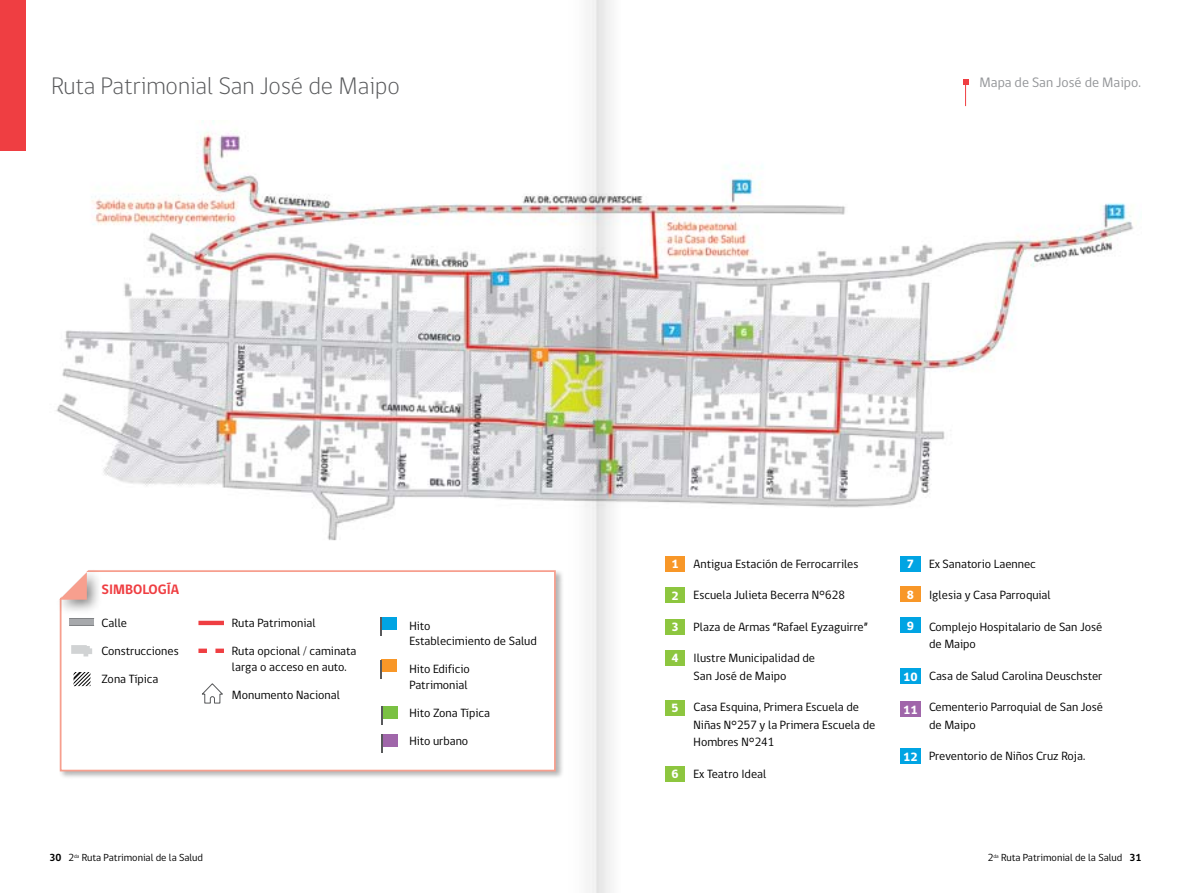
<style>
.page{position:relative;width:1191px;height:893px;background:#fff}
.page>*{position:absolute;margin:0;border:0;box-sizing:border-box;transform-origin:0 0}
.t1{font:300 24.5px "gob CL";color:#58595b}
.t2{font:14px "gob CL";color:#939598}
.t3{font:700 14px "gob CL";color:#ef3e42}
.t4{font:12.25px/17.5px "gob CL";color:#000}
.t5{font:800 12.25px "gob CL";color:#fff}
.t6{font:10.5px "gob CL";color:#000}
.s1{font-weight:800;color:#fff}
.s2{font-weight:700}
</style>
<div class="page">
<img style="left:56px;top:120px;width:1078px;height:421px">
<svg style="left:963px;top:79px;width:5px;height:27px"></svg>
<div style="left:58px;top:569px;width:506px;height:210px;background:#000;opacity:.3"></div>
<div style="left:60px;top:570px;width:496px;height:201px;background:#fff;border:2px solid #f79f8e"></div>
<div style="left:54px;top:567px;width:48px;height:47px;background:#000;opacity:.5"></div>
<svg style="left:54px;top:567px;width:38px;height:42px"></svg>
<svg style="left:71px;top:645px;width:21px;height:11px"></svg>
<div style="left:69px;top:618px;width:25px;height:7px;background:#a7a9ac"></div>
<svg style="left:69px;top:625px;width:25px;height:1px"></svg>
<svg style="left:69px;top:618px;width:25px;height:1px"></svg>
<svg style="left:74px;top:672px;width:16px;height:14px"></svg>
<svg style="left:202px;top:683px;width:21px;height:21px"></svg>
<div style="left:381px;top:617px;width:16px;height:12px;background:#00a4e3"></div>
<svg style="left:380px;top:617px;width:2px;height:18px"></svg>
<div style="left:381px;top:660px;width:16px;height:12px;background:#f89728"></div>
<svg style="left:380px;top:660px;width:2px;height:18px"></svg>
<div style="left:382px;top:706px;width:16px;height:12px;background:#7ac143"></div>
<svg style="left:381px;top:706px;width:1px;height:18px"></svg>
<hr style="left:198px;top:621px;width:26px;height:4px;background:#ef3e42">
<svg style="left:198px;top:649px;width:26px;height:4px"></svg>
<div style="left:665px;top:587px;width:19px;height:16px;background:#8dc63f"></div>
<div style="left:665px;top:619px;width:19px;height:15px;background:#8dc63f"></div>
<div style="left:665px;top:650px;width:19px;height:16px;background:#8dc63f"></div>
<div style="left:665px;top:700px;width:19px;height:15px;background:#8dc63f"></div>
<div style="left:665px;top:766px;width:19px;height:15px;background:#8dc63f"></div>
<div style="left:665px;top:556px;width:19px;height:15px;background:#f89728"></div>
<div style="left:900px;top:586px;width:20px;height:16px;background:#f89728"></div>
<div style="left:900px;top:617px;width:20px;height:16px;background:#00a4e3"></div>
<div style="left:900px;top:668px;width:20px;height:16px;background:#00a4e3"></div>
<div style="left:900px;top:701px;width:20px;height:16px;background:#a066aa"></div>
<div style="left:900px;top:748px;width:20px;height:16px;background:#00a4e3"></div>
<div style="left:900px;top:556px;width:20px;height:15px;background:#00a4e3"></div>
<div style="left:0;top:0;width:25px;height:151px;background:#ef3e42"></div>
<div style="left:382px;top:734px;width:16px;height:12px;background:#a066aa"></div>
<svg style="left:381px;top:734px;width:1px;height:18px"></svg>
<img style="left:568px;top:0;width:52px;height:893px">
<h1 class="t1" style="left:51px;top:69px;width:350px">Ruta Patrimonial San José de Maipo</h1>
<p class="t2" style="left:979px;top:73px;width:163px">Mapa de San José de Maipo.</p>
<p class="t3" style="left:102px;top:580px;width:79px">SIMBOLOGÍA</p>
<p class="t4" style="left:102px;top:615px;width:27px">Calle</p>
<p class="t4" style="left:102px;top:643px;width:79px">Construcciones</p>
<p class="t4" style="left:102px;top:671px;width:58px">Zona Típica</p>
<p class="t4" style="left:232px;top:615px;width:85px">Ruta Patrimonial</p>
<p class="t4" style="left:232px;top:644px;width:126px;line-height:15.8px">Ruta opcional / caminata larga o acceso en auto.</p>
<p class="t4" style="left:232px;top:687px;width:109px">Monumento Nacional</p>
<p class="t4" style="left:409px;top:618px;width:129px;line-height:15.8px">Hito<br>Establecimiento de Salud</p>
<p class="t4" style="left:409px;top:662px;width:62px;line-height:15.8px">Hito Edificio<br>Patrimonial</p>
<p class="t4" style="left:409px;top:705px;width:82px">Hito Zona Típica</p>
<p class="t4" style="left:409px;top:733px;width:60px">Hito urbano</p>
<p class="t5" style="left:671px;top:556px;width:9px">1</p>
<p class="t5" style="left:671px;top:587px;width:9px">2</p>
<p class="t5" style="left:671px;top:619px;width:9px">3</p>
<p class="t5" style="left:671px;top:650px;width:9px">4</p>
<p class="t5" style="left:671px;top:700px;width:9px">5</p>
<p class="t5" style="left:671px;top:766px;width:9px">6</p>
<p class="t4" style="left:693px;top:555px;width:166px">Antigua Estación de Ferrocarriles</p>
<p class="t4" style="left:693px;top:587px;width:153px">Escuela Julieta Becerra N°628</p>
<p class="t4" style="left:693px;top:618px;width:176px">Plaza de Armas “Rafael Eyzaguirre”</p>
<p class="t4" style="left:693px;top:650px;width:123px">Ilustre Municipalidad de<br>San José de Maipo</p>
<p class="t4" style="left:693px;top:699px;width:183px">Casa Esquina, Primera Escuela de<br>Niñas N°257 y la Primera Escuela de<br>Hombres N°241</p>
<p class="t4" style="left:693px;top:765px;width:74px">Ex Teatro Ideal</p>
<p class="t4" style="left:906px;top:555px;width:131px"><span class="s1">7</span> Ex Sanatorio Laennec</p>
<p class="t4" style="left:929px;top:587px;width:123px">Iglesia y Casa Parroquial</p>
<p class="t4" style="left:929px;top:618px;width:175px">Complejo Hospitalario de San José de Maipo</p>
<p class="t4" style="left:929px;top:667px;width:175px">Casa de Salud Carolina Deuschster</p>
<p class="t4" style="left:929px;top:699px;width:176px">Cementerio Parroquial de San José de Maipo</p>
<p class="t4" style="left:929px;top:748px;width:158px">Preventorio de Niños Cruz Roja.</p>
<p class="t5" style="left:906px;top:586px;width:9px">8</p>
<p class="t5" style="left:906px;top:618px;width:9px">9</p>
<p class="t5" style="left:903px;top:668px;width:16px">10</p>
<p class="t5" style="left:903px;top:701px;width:16px">11</p>
<p class="t5" style="left:903px;top:749px;width:16px">12</p>
<p class="t6" style="left:50px;top:850px;width:155px"><span class="s2">30</span> 2<sup>da</sup> Ruta Patrimonial de la Salud</p>
<p class="t6" style="left:987px;top:850px;width:155px">2<sup>da</sup> Ruta Patrimonial de la Salud <span class="s2">31</span></p>
</div>
